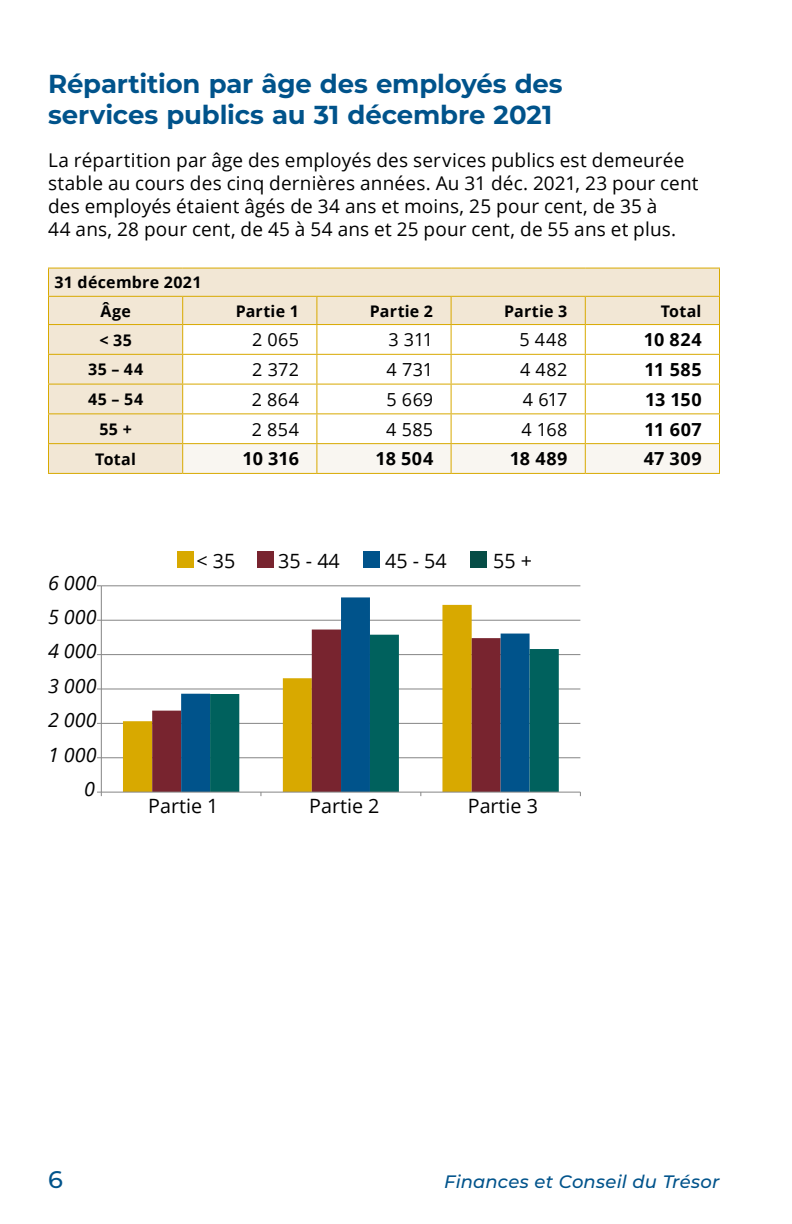
<style>
.page{position:relative;width:792px;height:1224px;background:#fff}
.page>*{position:absolute;margin:0;border:0;box-sizing:border-box;transform-origin:0 0}
.head{font:700 26px/31.2px "Montserrat";letter-spacing:-.005em;color:#00538b}
.t1{font:500 24px "Montserrat";color:#00538b}
.t2{font:19.6px "Open Sans";color:#000}
.t3{font:italic 19.6px "Open Sans";color:#000}
.text{font:19px/22.8px "Open Sans";letter-spacing:.01em;color:#000}
.table_number{font:18px "Open Sans";letter-spacing:.015em;color:#000}
.table_number-2{font:700 18px "Open Sans";letter-spacing:.025em;color:#000}
.t4{font:italic 500 18px "Montserrat";letter-spacing:.01em;color:#00538b}
.table_head{font:700 16px "Open Sans";letter-spacing:.02em;color:#000}
.table_head_year{font:700 16px "Open Sans";letter-spacing:.015em;color:#000}
</style>
<div class="page">
<div style="left:49px;top:269px;width:133px;height:204px;background:#f2e7d5"></div>
<hr style="left:48px;top:296px;width:135px;height:1px;background:#d8a900">
<hr style="left:48px;top:354px;width:135px;height:1px;background:#d8a900">
<hr style="left:48px;top:384px;width:135px;height:1px;background:#d8a900">
<hr style="left:48px;top:413px;width:135px;height:1px;background:#d8a900">
<hr style="left:48px;top:268px;width:135px;height:1px;background:#d8a900">
<hr style="left:183px;top:268px;width:134px;height:1px;background:#d8a900">
<hr style="left:317px;top:268px;width:134px;height:1px;background:#d8a900">
<hr style="left:451px;top:268px;width:134px;height:1px;background:#d8a900">
<hr style="left:585px;top:268px;width:135px;height:1px;background:#d8a900">
<hr style="left:48px;top:324px;width:135px;height:1px;background:#d8a900">
<svg style="left:48px;top:269px;width:1px;height:204px"></svg>
<svg style="left:182px;top:269px;width:538px;height:204px"></svg>
<hr style="left:48px;top:473px;width:135px;height:1px;background:#d8a900">
<hr style="left:183px;top:473px;width:134px;height:1px;background:#d8a900">
<hr style="left:317px;top:473px;width:134px;height:1px;background:#d8a900">
<hr style="left:451px;top:473px;width:134px;height:1px;background:#d8a900">
<hr style="left:585px;top:473px;width:135px;height:1px;background:#d8a900">
<hr style="left:48px;top:443px;width:135px;height:1px;background:#d8a900">
<hr style="left:183px;top:443px;width:134px;height:1px;background:#d8a900">
<hr style="left:317px;top:443px;width:134px;height:1px;background:#d8a900">
<hr style="left:451px;top:443px;width:134px;height:1px;background:#d8a900">
<hr style="left:585px;top:443px;width:135px;height:1px;background:#d8a900">
<hr style="left:101px;top:757px;width:479px;height:1px;background:#858585">
<hr style="left:101px;top:723px;width:479px;height:1px;background:#858585">
<hr style="left:101px;top:689px;width:479px;height:1px;background:#858585">
<hr style="left:101px;top:654px;width:479px;height:1px;background:#858585">
<hr style="left:101px;top:620px;width:479px;height:1px;background:#858585">
<hr style="left:101px;top:585px;width:479px;height:1px;background:#858585">
<svg style="left:123px;top:619px;width:58px;height:173px"></svg>
<svg style="left:152px;top:630px;width:29px;height:162px"></svg>
<svg style="left:181px;top:597px;width:349px;height:195px"></svg>
<svg style="left:210px;top:635px;width:349px;height:157px"></svg>
<hr style="left:101px;top:586px;width:1px;height:206px;background:#858585">
<hr style="left:101px;top:792px;width:479px;height:1px;background:#858585">
<div style="left:177px;top:551px;width:17px;height:17px;background:#d8a900"></div>
<div style="left:257px;top:551px;width:17px;height:17px;background:#78242f"></div>
<div style="left:363px;top:551px;width:17px;height:17px;background:#00538b"></div>
<div style="left:470px;top:551px;width:17px;height:17px;background:#064d46"></div>
<p class="head" style="left:48px;top:67px;width:516px">Répartition par âge des employés des services publics au 31 décembre 2021</p>
<p class="text" style="left:48px;top:148px;width:652px">La répartition par âge des employés des services publics est demeurée stable au cours des cinq dernières années. Au 31 déc. 2021, 23 pour cent des employés étaient âgés de 34 ans et moins, 25 pour cent, de 35 à<br>44 ans, 28 pour cent, de 45 à 54 ans et 25 pour cent, de 55 ans et plus.</p>
<p class="table_head" style="left:54px;top:271px;width:149px">31 décembre 2021</p>
<p class="table_head" style="left:100px;top:299px;width:32px">Âge</p>
<p class="table_head_year" style="left:236px;top:299px;width:65px">Partie 1</p>
<p class="table_head_year" style="left:370px;top:299px;width:65px">Partie 2</p>
<p class="table_head_year" style="left:504px;top:299px;width:65px">Partie 3</p>
<p class="table_head_year" style="left:661px;top:299px;width:42px">Total</p>
<p class="table_head" style="left:99px;top:328px;width:34px">&lt; 35</p>
<p class="table_number" style="left:252px;top:327px;width:49px">2 065</p>
<p class="table_number" style="left:388px;top:327px;width:46px">3 311</p>
<p class="table_number" style="left:519px;top:327px;width:49px">5 448</p>
<p class="table_number-2" style="left:644px;top:327px;width:59px">10 824</p>
<p class="table_head" style="left:88px;top:358px;width:57px">35 – 44</p>
<p class="table_number" style="left:252px;top:357px;width:48px">2 372</p>
<p class="table_number" style="left:387px;top:357px;width:48px">4 731</p>
<p class="table_number" style="left:520px;top:357px;width:49px">4 482</p>
<p class="table_number-2" style="left:645px;top:357px;width:59px">11 585</p>
<p class="table_head" style="left:88px;top:388px;width:57px">45 – 54</p>
<p class="table_number" style="left:252px;top:387px;width:49px">2 864</p>
<p class="table_number" style="left:387px;top:387px;width:48px">5 669</p>
<p class="table_number" style="left:523px;top:387px;width:46px">4 617</p>
<p class="table_number-2" style="left:645px;top:387px;width:58px">13 150</p>
<p class="table_head" style="left:99px;top:418px;width:34px">55 +</p>
<p class="table_number" style="left:252px;top:417px;width:49px">2 854</p>
<p class="table_number" style="left:386px;top:417px;width:48px">4 585</p>
<p class="table_number" style="left:521px;top:417px;width:48px">4 168</p>
<p class="table_number-2" style="left:645px;top:416px;width:59px">11 607</p>
<p class="table_head" style="left:95px;top:448px;width:42px">Total</p>
<p class="table_number-2" style="left:242px;top:446px;width:58px">10 316</p>
<p class="table_number-2" style="left:376px;top:446px;width:59px">18 504</p>
<p class="table_number-2" style="left:510px;top:446px;width:59px">18 489</p>
<p class="table_number-2" style="left:644px;top:446px;width:59px">47 309</p>
<p class="t3" style="left:48px;top:569px;width:50px">6 000</p>
<p class="t3" style="left:48px;top:604px;width:50px">5 000</p>
<p class="t3" style="left:48px;top:638px;width:50px">4 000</p>
<p class="t3" style="left:48px;top:672px;width:50px">3 000</p>
<p class="t3" style="left:48px;top:707px;width:50px">2 000</p>
<p class="t3" style="left:48px;top:741px;width:50px">1 000</p>
<p class="t3" style="left:84px;top:775px;width:12px">0</p>
<p class="t2" style="left:197px;top:547px;width:40px">&lt; 35</p>
<p class="t2" style="left:278px;top:547px;width:63px">35 - 44</p>
<p class="t2" style="left:385px;top:547px;width:63px">45 - 54</p>
<p class="t2" style="left:493px;top:547px;width:40px">55 +</p>
<p class="t2" style="left:148px;top:793px;width:72px">Partie 1</p>
<p class="t2" style="left:309px;top:793px;width:72px">Partie 2</p>
<p class="t2" style="left:468px;top:793px;width:72px">Partie 3</p>
<p class="t1" style="left:48px;top:1163px;width:16px">6</p>
<p class="t4" style="left:444px;top:1169px;width:277px">Finances et Conseil du Trésor</p>
</div>
